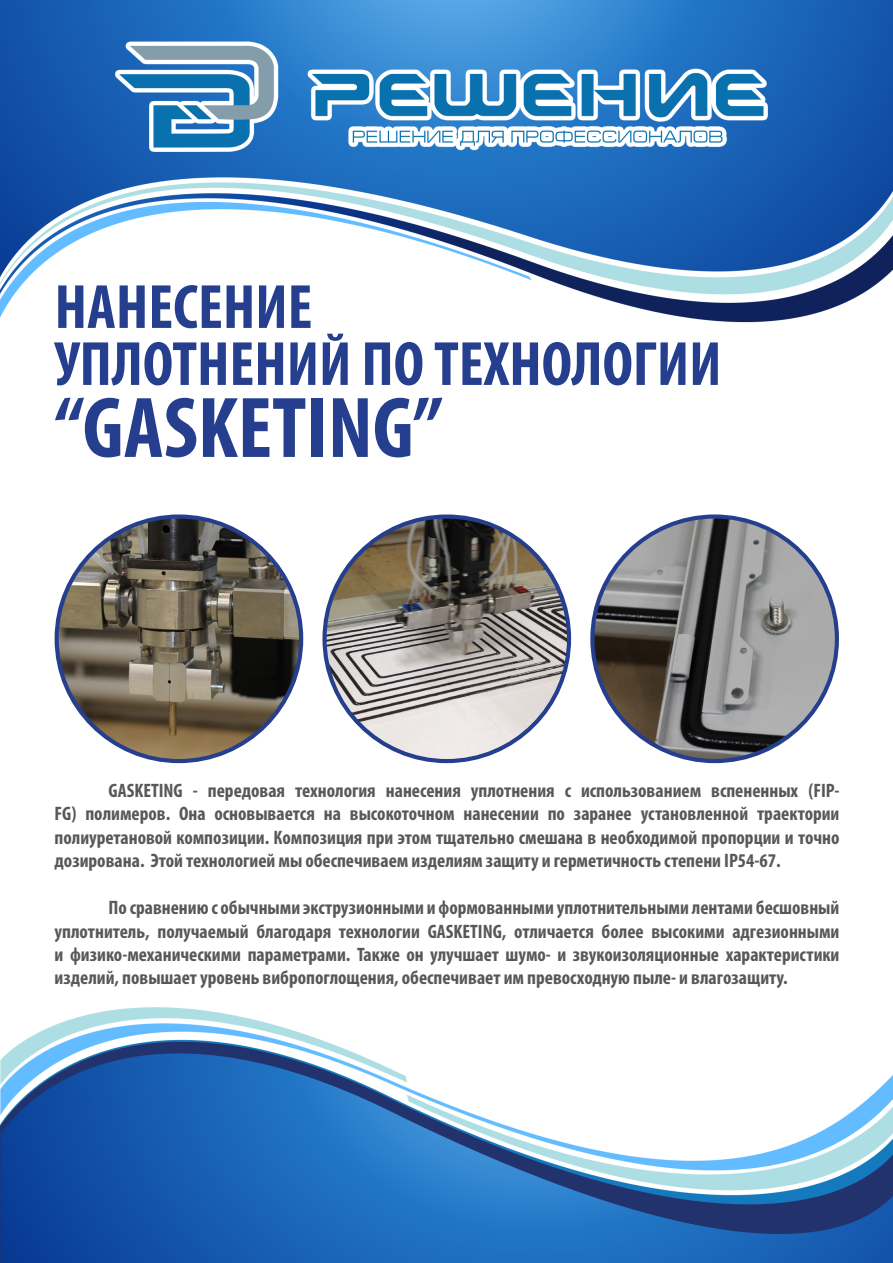
<style>
.page{position:relative;width:893px;height:1263px;background:#fff}
.page>*{position:absolute;margin:0;border:0;box-sizing:border-box;transform-origin:0 0}
.t1{font:700 condensed 87px "Myriad Pro";color:#253f8e}
.t2{font:700 condensed 63px "Myriad Pro";color:#253f8e}
.Table_Header{font:700 condensed 19.5px/23.4px "Myriad Pro";color:#57585a;text-align:justify}
</style>
<div class="page">
<img style="left:0;top:0;width:893px;height:1263px">
<img style="left:57px;top:516px;width:244px;height:245px;border-radius:122px">
<img style="left:325px;top:516px;width:244px;height:245px;border-radius:122px">
<img style="left:592px;top:516px;width:245px;height:245px;border-radius:122px">
<p class="t2" style="left:55px;top:268px;width:259px">НАНЕСЕНИЕ</p>
<p class="t2" style="left:55px;top:325px;width:668px">УПЛОТНЕНИЙ ПО ТЕХНОЛОГИИ</p>
<p class="t1" style="left:55px;top:374px;width:390px">“GASKETING”</p>
<p class="Table_Header" style="left:55px;top:778px;width:786px;text-indent:54px">GASKETING - передовая технология нанесения уплотнения с использованием вспененных (FIP-FG) полимеров. Она основывается на высокоточном нанесении по заранее установленной траектории полиуретановой композиции. Композиция при этом тщательно смешана в необходимой пропорции и точно дозирована. Этой технологией мы обеспечиваем изделиям защиту и герметичность степени IP54-67.</p>
<p class="Table_Header" style="left:55px;top:895px;width:786px;text-indent:54px">По сравнению с обычными экструзионными и формованными уплотнительными лентами бесшовный уплотнитель, получаемый благодаря технологии GASKETING, отличается более высокими адгезионными и физико-механическими параметрами. Также он улучшает шумо- и звукоизоляционные характеристики изделий, повышает уровень вибропоглощения, обеспечивает им превосходную пыле- и влагозащиту.</p>
</div>
